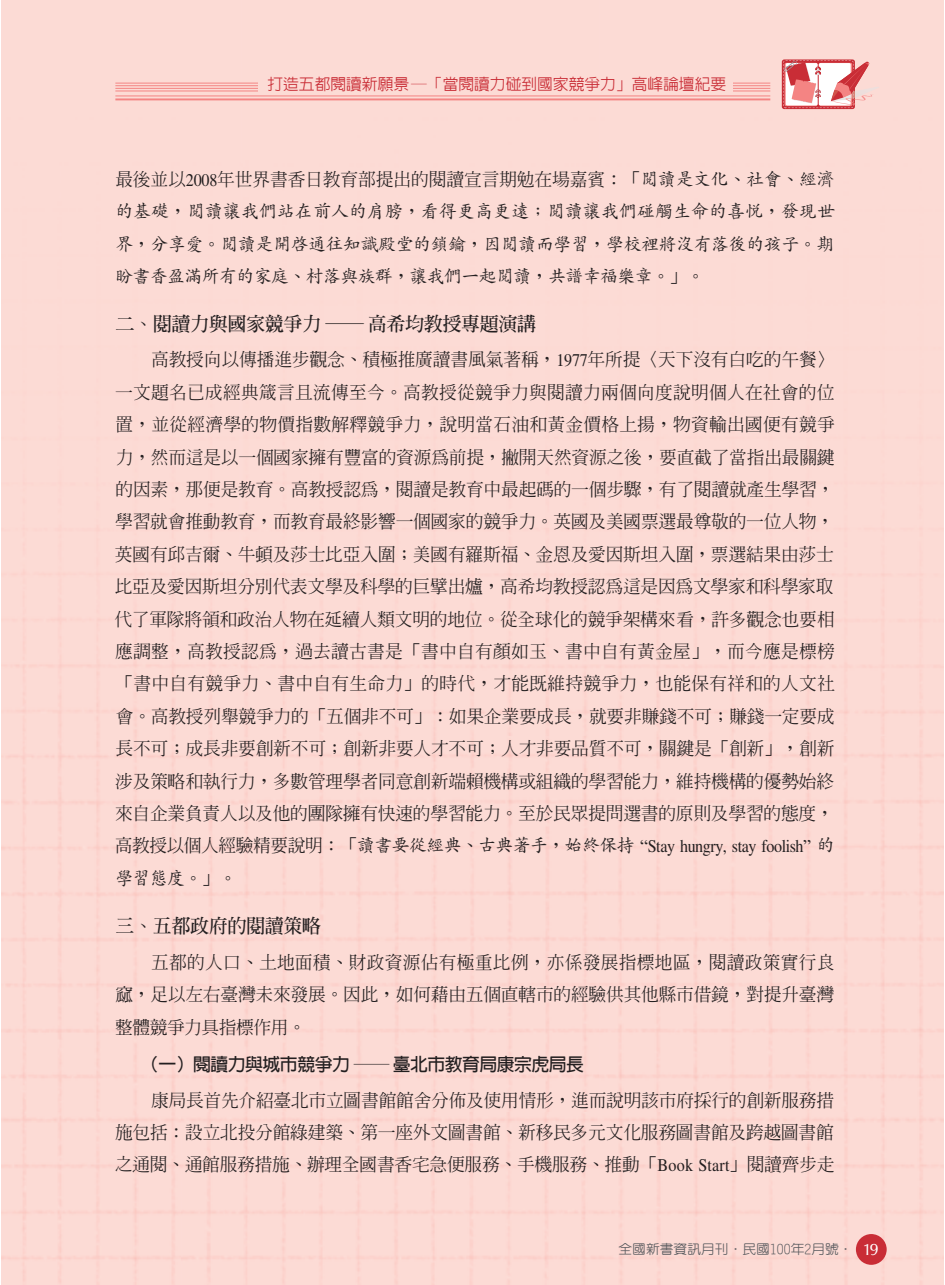
<style>
.page{position:relative;width:945px;height:1285px;background:#fff}
.page>*{position:absolute;margin:0;border:0;box-sizing:border-box;transform-origin:0 0}
.t1{font:19.25px "AR Ming B5 Bold E Ten B5 H";letter-spacing:-.03em;color:#231f20}
.t2{font:17.85px/32.4px "AR Ming B5 Medium E Ten B5 H";letter-spacing:-.02em;color:#231f20;text-align:justify}
.t3{font:17.85px/32px "AR Kai B5 Medium E Ten B5 H";letter-spacing:-.03em;color:#231f20;text-align:justify}
.t4{font:17.85px "Times";letter-spacing:-.025em;color:#231f20;scale:.9 1}
.t5{font:17.85px "AR Hei B5 Bold E Ten B5 H";letter-spacing:-.03em;color:#231f20}
.t6{font:15.75px "AR New Hei B5 Medium E Ten B5 H";color:#c92d36}
.t7{font:13.12px "AR Yuan B5 Medium E Ten B5 H";color:#5a5b5f;scale:1.05 1}
.s1{font-family:"Times"}
.s2{font-family:"AR Kai B5 Medium E Ten B5 H"}
.s3{font-family:"AR Ming B5 Medium E Ten B5 H"}
.s4{font-family:"Times New Roman"}
.s5{font-family:"CG Omega";font-size:16.62px;color:#fff}
</style>
<div class="page">
<div style="left:1px;top:0;width:943px;height:1284px;background:#fcdbd5"></div>
<hr style="left:115px;top:98px;width:655px;height:2px;background:#f48483">
<hr style="left:115px;top:96px;width:655px;height:1px;background:#f48483">
<hr style="left:115px;top:91px;width:655px;height:1px;background:#f48483">
<hr style="left:115px;top:88px;width:655px;height:1px;background:#f48483">
<hr style="left:115px;top:85px;width:655px;height:1px;background:#f48483">
<hr style="left:115px;top:83px;width:655px;height:1px;background:#f48483">
<svg style="left:782px;top:59px;width:73px;height:50px"></svg>
<img style="left:874px;top:86px;width:6px;height:12px">
<svg style="left:783px;top:60px;width:91px;height:48px"></svg>
<div style="left:258px;top:70px;width:475px;height:23px;background:#fcdbd5"></div>
<p class="t6" style="left:267px;top:78px;width:460px">打造五都閱讀新願景─「當閱讀力碰到國家競爭力」高峰論壇紀要</p>
<p class="t2" style="left:115px;top:166px;width:721px">最後並以<span class="s1">2008</span>年世界書香日教育部提出的閱讀宣言期勉在場嘉賓：「<span class="s2">閱讀是文化、社會、經濟</span></p>
<p class="t3" style="left:115px;top:198px;width:721px">的基礎，閱讀讓我們站在前人的肩膀，看得更高更遠；閱讀讓我們碰觸生命的喜悅，發現世界，分享愛。閱讀是開啟通往知識殿堂的鎖鑰，因閱讀而學習，學校裡將沒有落後的孩子。期盼書香盈滿所有的家庭、村落與族群，讓我們一起閱讀，共譜幸福樂章。<span class="s3">」。</span></p>
<p class="t1" style="left:115px;top:316px;width:422px">二、閱讀力與國家競爭力 ─高希均教授專題演講</p>
<p class="t2" style="left:114px;top:346px;width:722px;text-indent:37px">高教授向以傳播進步觀念、積極推廣讀書風氣著稱，<span class="s1">1977</span>年所提〈天下沒有白吃的午餐〉一文題名已成經典箴言且流傳至今。高教授從競爭力與閱讀力兩個向度說明個人在社會的位置，並從經濟學的物價指數解釋競爭力，說明當石油和黃金價格上揚，物資輸出國便有競爭力，然而這是以一個國家擁有豐富的資源為前提，撇開天然資源之後，要直截了當指出最關鍵的因素，那便是教育。高教授認為，閱讀是教育中最起碼的一個步驟，有了閱讀就產生學習，學習就會推動教育，而教育最終影響一個國家的競爭力。英國及美國票選最尊敬的一位人物，英國有邱吉爾、牛頓及莎士比亞入圍；美國有羅斯福、金恩及愛因斯坦入圍，票選結果由莎士比亞及愛因斯坦分別代表文學及科學的巨擘出爐，高希均教授認為這是因為文學家和科學家取代了軍隊將領和政治人物在延續人類文明的地位。從全球化的競爭架構來看，許多觀念也要相應調整，高教授認為，過去讀古書是「書中自有顏如玉、書中自有黃金屋」，而今應是標榜「書中自有競爭力、書中自有生命力」的時代，才能既維持競爭力，也能保有祥和的人文社會。高教授列舉競爭力的「五個非不可」：如果企業要成長，就要非賺錢不可；賺錢一定要成長不可；成長非要創新不可；創新非要人才不可；人才非要品質不可，關鍵是「創新」，創新涉及策略和執行力，多數管理學者同意創新端賴機構或組織的學習能力，維持機構的優勢始終來自企業負責人以及他的團隊擁有快速的學習能力。至於民眾提問選書的原則及學習的態度，</p>
<p class="t4" style="left:115px;top:839px;width:801px"><span class="s3">高教授以個人經驗精要說明：「</span><span class="s2">讀書要從經典、古典著手，始終保持</span> <span class="s4">“</span>Stay hungry, stay foolish<span class="s4">”</span> <span class="s2">的</span></p>
<p class="t3" style="left:115px;top:864px;width:123px">學習態度。<span class="s3">」。</span></p>
<p class="t1" style="left:115px;top:918px;width:207px">三、五都政府的閱讀策略</p>
<p class="t2" style="left:115px;top:948px;width:721px;text-indent:36px">五都的人口、土地面積、財政資源佔有極重比例，亦係發展指標地區，閱讀政策實行良窳，足以左右臺灣未來發展。因此，如何藉由五個直轄市的經驗供其他縣市借鏡，對提升臺灣整體競爭力具指標作用。</p>
<p class="t5" style="left:141px;top:1057px;width:444px">（一）閱讀力與城市競爭力 ─臺北市教育局康宗虎局長</p>
<p class="t2" style="left:115px;top:1086px;width:721px;text-indent:36px">康局長首先介紹臺北市立圖書館館舍分佈及使用情形，進而說明該市府採行的創新服務措施包括：設立北投分館綠建築、第一座外文圖書館、新移民多元文化服務圖書館及跨越圖書館之通閱、通館服務措施、辦理全國書香宅急便服務、手機服務、推動「<span class="s1">Book Start</span>」閱讀齊步走</p>
<p class="t7" style="left:618px;top:1244px;width:249px">全國新書資訊月刊．民國100年2月號． <span class="s5">19</span></p>
</div>
